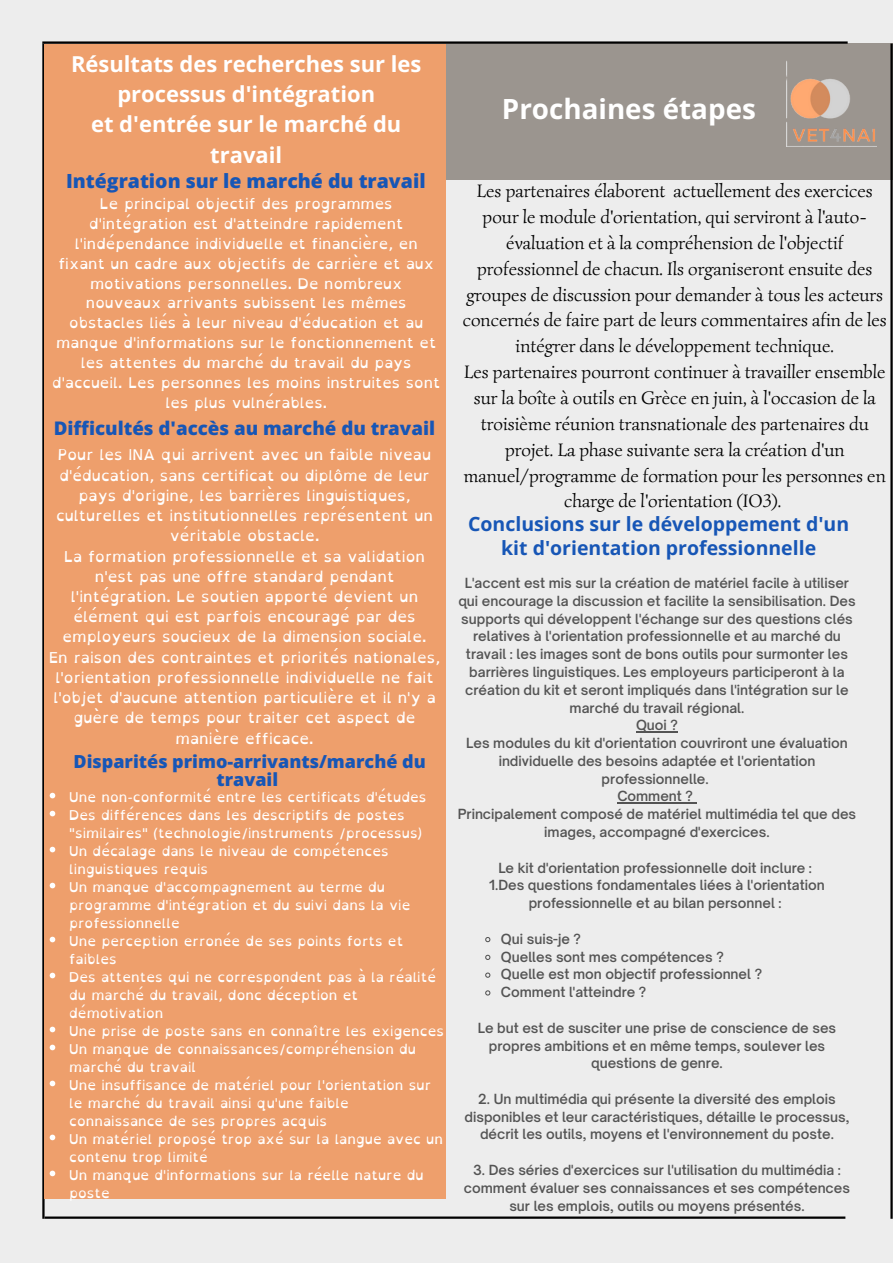
<style>
.page{position:relative;width:893px;height:1264px;background:#fff}
.page>*{position:absolute;margin:0;border:0;box-sizing:border-box;transform-origin:0 0}
.t1{font:700 27.75px "Open Sans";color:#fff}
.t2{font:700 21.9px/30.3px "Open Sans";color:#fff;text-align:center}
.t3{font:700 19.5px/24.8px "Open Sans";color:#1756b6;text-align:center}
.t4{font:800 19.5px "Open Sans";color:#1756b6}
.t5{font:800 18.75px "Open Sans";color:#1756b6}
.t6{font:18.6px/25.8px "Simonetta";color:#000;text-align:center}
.t7{font:800 18px/18px "Open Sans";color:#1756b6;text-align:center}
.t8{font:15px/20.2px "Open Dyslexic";color:#fff;text-align:center}
.t9{font:14.7px/19.8px "Open Dyslexic";color:#fff;text-align:center}
.t10{font:13.5px/18px "Open Dyslexic";color:#fff}
.t11{font:600 13.35px/17.9px "Open Sauce One";color:#545454;text-align:center}
</style>
<div class="page">
<div style="left:0;top:0;width:892px;height:1262px;background:#ededed"></div>
<div style="left:45px;top:44px;width:847px;height:136px;background:#9b958f"></div>
<hr style="left:890px;top:44px;width:2px;height:1174px;background:#000">
<hr style="left:42px;top:44px;width:3px;height:1174px;background:#000">
<div style="left:45px;top:44px;width:401px;height:1154px;background:#ee9f6c"></div>
<svg style="left:50px;top:792px;width:5px;height:6px"></svg>
<svg style="left:50px;top:810px;width:5px;height:6px"></svg>
<svg style="left:50px;top:846px;width:5px;height:6px"></svg>
<svg style="left:50px;top:882px;width:5px;height:6px"></svg>
<svg style="left:50px;top:936px;width:5px;height:6px"></svg>
<svg style="left:50px;top:972px;width:5px;height:6px"></svg>
<svg style="left:50px;top:1026px;width:5px;height:6px"></svg>
<svg style="left:50px;top:1044px;width:5px;height:6px"></svg>
<svg style="left:50px;top:1080px;width:5px;height:6px"></svg>
<svg style="left:50px;top:1134px;width:5px;height:6px"></svg>
<svg style="left:50px;top:1170px;width:5px;height:6px"></svg>
<hr style="left:42px;top:41px;width:805px;height:3px;background:#000">
<hr style="left:45px;top:1216px;width:800px;height:2px;background:#000">
<svg style="left:485px;top:937px;width:6px;height:6px"></svg>
<svg style="left:485px;top:954px;width:6px;height:6px"></svg>
<svg style="left:485px;top:972px;width:6px;height:6px"></svg>
<svg style="left:485px;top:990px;width:6px;height:6px"></svg>
<svg style="left:636px;top:731px;width:42px;height:1px"></svg>
<hr style="left:627px;top:802px;width:66px;height:1px;background:#545454">
<img style="left:786px;top:61px;width:89px;height:85px">
<h2 class="t2" style="left:71px;top:48px;width:352px">Résultats des recherches sur les processus d'intégration<br>et d'entrée sur le marché du travail</h2>
<h3 class="t4" style="left:66px;top:168px;width:361px">Intégration sur le marché du travail</h3>
<p class="t9" style="left:52px;top:194px;width:389px">Le principal objectif des programmes d'intégration est d'atteindre rapidement l'indépendance individuelle et financière, en fixant un cadre aux objectifs de carrière et aux motivations personnelles. De nombreux nouveaux arrivants subissent les mêmes obstacles liés à leur niveau d'éducation et au manque d'informations sur le fonctionnement et les attentes du marché du travail du pays d'accueil. Les personnes les moins instruites sont les plus vulnérables.</p>
<h3 class="t5" style="left:54px;top:415px;width:383px">Difficultés d'accès au marché du travail</h3>
<p class="t8" style="left:49px;top:444px;width:392px">Pour les INA qui arrivent avec un faible niveau d'éducation, sans certificat ou diplôme de leur pays d'origine, les barrières linguistiques, culturelles et institutionnelles représentent un véritable obstacle.<br>La formation professionnelle et sa validation n'est pas une offre standard pendant l'intégration. Le soutien apporté devient un élément qui est parfois encouragé par des employeurs soucieux de la dimension sociale.<br>En raison des contraintes et priorités nationales, l'orientation professionnelle individuelle ne fait l'objet d'aucune attention particulière et il n'y a guère de temps pour traiter cet aspect de manière efficace.</p>
<h3 class="t7" style="left:73px;top:752px;width:354px">Disparités primo-arrivants/marché du travail</h3>
<p class="t10" style="left:69px;top:787px;width:376px">Une non-conformité entre les certificats d'études Des différences dans les descriptifs de postes "similaires" (technologie/instruments /processus)<br>Un décalage dans le niveau de compétences linguistiques requis<br>Un manque d'accompagnement au terme du programme d'intégration et du suivi dans la vie professionnelle<br>Une perception erronée de ses points forts et faibles<br>Des attentes qui ne correspondent pas à la réalité du marché du travail, donc déception et démotivation<br>Une prise de poste sans en connaître les exigences Un manque de connaissances/compréhension du marché du travail<br>Une insuffisance de matériel pour l'orientation sur le marché du travail ainsi qu'une faible connaissance de ses propres acquis<br>Un matériel proposé trop axé sur la langue avec un contenu trop limité<br>Un manque d'informations sur la réelle nature du poste</p>
<h1 class="t1" style="left:502px;top:90px;width:255px">Prochaines étapes</h1>
<p class="t6" style="left:462px;top:178px;width:426px">Les partenaires élaborent actuellement des exercices pour le module d'orientation, qui serviront à l'auto&shy;évaluation et à la compréhension de l'objectif professionnel de chacun. Ils organiseront ensuite des groupes de discussion pour demander à tous les acteurs concernés de faire part de leurs commentaires afin de les intégrer dans le développement technique.<br>Les partenaires pourront continuer à travailler ensemble sur la boîte à outils en Grèce en juin, à l'occasion de la troisième réunion transnationale des partenaires du projet. La phase suivante sera la création d'un manuel/programme de formation pour les personnes en charge de l'orientation (IO3).</p>
<h3 class="t3" style="left:468px;top:510px;width:382px">Conclusions sur le développement d'un kit d'orientation professionnelle</h3>
<p class="t11" style="left:458px;top:574px;width:400px">L'accent est mis sur la création de matériel facile à utiliser qui encourage la discussion et facilite la sensibilisation. Des supports qui développent l'échange sur des questions clés relatives à l'orientation professionnelle et au marché du travail : les images sont de bons outils pour surmonter les barrières linguistiques. Les employeurs participeront à la création du kit et seront impliqués dans l'intégration sur le marché du travail régional.<br>Quoi ?<br>Les modules du kit d'orientation couvriront une évaluation individuelle des besoins adaptée et l'orientation professionnelle.<br>Comment ?<br>Principalement composé de matériel multimédia tel que des images, accompagné d'exercices.</p>
<p class="t11" style="left:489px;top:858px;width:337px">Le kit d'orientation professionnelle doit inclure :<br>1.Des questions fondamentales liées à l'orientation professionnelle et au bilan personnel :</p>
<p class="t11" style="left:501px;top:929px;width:263px;text-align:left">Qui suis-je ?<br>Quelles sont mes compétences ?<br>Quelle est mon objectif professionnel ?<br>Comment l'atteindre ?</p>
<p class="t11" style="left:478px;top:1018px;width:360px">Le but est de susciter une prise de conscience de ses propres ambitions et en même temps, soulever les questions de genre.</p>
<p class="t11" style="left:464px;top:1089px;width:386px">2. Un multimédia qui présente la diversité des emplois disponibles et leur caractéristiques, détaille le processus, décrit les outils, moyens et l'environnement du poste.</p>
<p class="t11" style="left:464px;top:1160px;width:387px">3. Des séries d'exercices sur l'utilisation du multimédia : comment évaluer ses connaissances et ses compétences sur les emplois, outils ou moyens présentés.</p>
</div>
